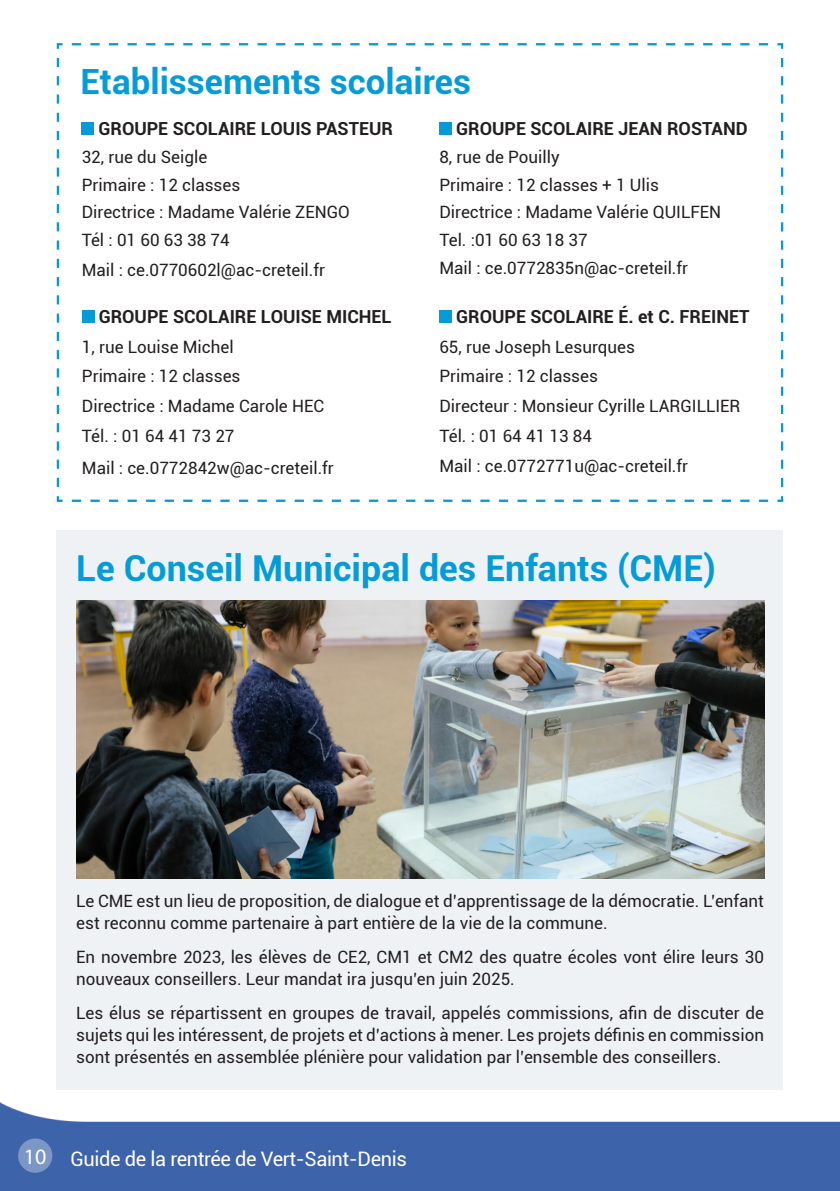
<style>
.page{position:relative;width:840px;height:1191px;background:#fff}
.page>*{position:absolute;margin:0;border:0;box-sizing:border-box;transform-origin:0 0}
.t1{font:700 35.8px "Roboto";color:#049cd8}
.t2{font:700 34.8px "Roboto";color:#049cd8}
.t3{font:20px "Roboto";letter-spacing:-.02em;color:#fff}
.t4{font:700 18px "Roboto";color:#231f20}
.t5{font:17px/22px "Roboto";color:#231f20}
.s1{font-family:"Myriad Pro";font-size:22px}
</style>
<div class="page">
<img style="left:0;top:1080px;width:839px;height:111px">
<div style="left:18px;top:1138px;width:34px;height:34px;background:#7c96c6;border-radius:50%"></div>
<div style="left:57px;top:529px;width:725px;height:560px;background:#eff2f5"></div>
<svg style="left:56px;top:43px;width:728px;height:459px"></svg>
<div style="left:82px;top:122px;width:12px;height:13px;background:#049cd8"></div>
<div style="left:439px;top:122px;width:12px;height:13px;background:#049cd8"></div>
<div style="left:82px;top:310px;width:12px;height:13px;background:#049cd8"></div>
<div style="left:439px;top:310px;width:12px;height:13px;background:#049cd8"></div>
<img style="left:76px;top:601px;width:687px;height:278px">
<p class="t2" style="left:80px;top:57px;width:392px">Etablissements scolaires</p>
<p class="t4" style="left:98px;top:116px;width:296px">GROUPE SCOLAIRE LOUIS PASTEUR</p>
<p class="t5" style="left:82px;top:145px;width:127px">32, rue du Seigle</p>
<p class="t5" style="left:82px;top:173px;width:160px">Primaire : 12 classes</p>
<p class="t5" style="left:82px;top:201px;width:269px">Directrice : Madame Valérie ZENGO</p>
<p class="t5" style="left:82px;top:228px;width:149px">Tél : 01 60 63 38 74</p>
<p class="t5" style="left:82px;top:258px;width:245px">Mail : ce.0770602l@ac-creteil.fr</p>
<p class="t4" style="left:456px;top:116px;width:293px">GROUPE SCOLAIRE JEAN ROSTAND</p>
<p class="t5" style="left:439px;top:145px;width:122px">8, rue de Pouilly</p>
<p class="t5" style="left:439px;top:173px;width:221px">Primaire : 12 classes + 1 Ulis</p>
<p class="t5" style="left:439px;top:201px;width:283px">Directrice : Madame Valérie QUILFEN</p>
<p class="t5" style="left:439px;top:228px;width:150px">Tel. :01 60 63 18 37</p>
<p class="t5" style="left:439px;top:256px;width:250px">Mail : ce.0772835n@ac-creteil.fr</p>
<p class="t4" style="left:99px;top:304px;width:294px">GROUPE SCOLAIRE LOUISE MICHEL</p>
<p class="t5" style="left:82px;top:335px;width:153px">1, rue Louise Michel</p>
<p class="t5" style="left:82px;top:365px;width:160px">Primaire : 12 classes</p>
<p class="t5" style="left:82px;top:394px;width:244px">Directrice : Madame Carole HEC</p>
<p class="t5" style="left:82px;top:424px;width:154px">Tél. : 01 64 41 73 27</p>
<p class="t5" style="left:82px;top:456px;width:253px">Mail : ce.0772842w@ac-creteil.fr</p>
<p class="t4" style="left:456px;top:304px;width:294px">GROUPE SCOLAIRE É. et C. FREINET</p>
<p class="t5" style="left:439px;top:335px;width:197px">65, rue Joseph Lesurques</p>
<p class="t5" style="left:439px;top:365px;width:160px">Primaire : 12 classes</p>
<p class="t5" style="left:439px;top:394px;width:302px">Directeur : Monsieur Cyrille LARGILLIER</p>
<p class="t5" style="left:439px;top:424px;width:154px">Tél. : 01 64 41 13 84</p>
<p class="t5" style="left:439px;top:454px;width:250px">Mail : ce.0772771u@ac-creteil.fr</p>
<p class="t1" style="left:76px;top:543px;width:640px">Le Conseil Municipal des Enfants (CME)</p>
<p class="t5" style="left:76px;top:889px;width:688px">Le CME est un lieu de proposition, de dialogue et d’apprentissage de la démocratie. L’enfant est reconnu comme partenaire à part entière de la vie de la commune.</p>
<p class="t5" style="left:76px;top:945px;width:689px">En novembre 2023, les élèves de CE2, CM1 et CM2 des quatre écoles vont élire leurs 30 nouveaux conseillers. Leur mandat ira jusqu’en juin 2025.</p>
<p class="t5" style="left:76px;top:1001px;width:689px;text-align:justify">Les élus se répartissent en groupes de travail, appelés commissions, afin de discuter de sujets qui les intéressent, de projets et d’actions à mener. Les projets définis en commission sont présentés en assemblée plénière pour validation par l’ensemble des conseillers.</p>
<p class="t3" style="left:24px;top:1144px;width:384px"><span class="s1">10</span> Guide de la rentrée de Vert-Saint-Denis</p>
</div>
